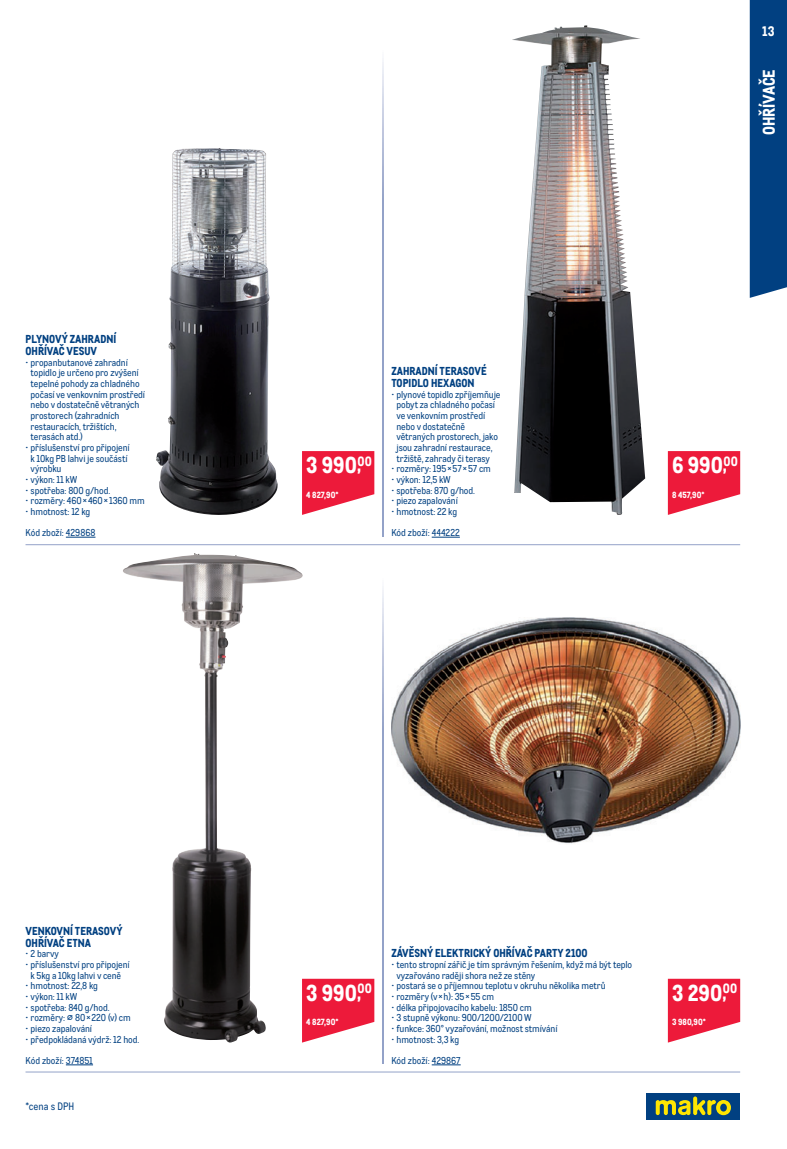
<style>
.page{position:relative;width:787px;height:1149px;background:#fff}
.page>*{position:absolute;margin:0;border:0;box-sizing:border-box;transform-origin:0 0}
.t1{font:800 22.5px "CA Metro";color:#fff}
.t2{font:800 16.5px "CA Metro";color:#fff}
.t3{font:800 13.5px "CA Metro";color:#fff}
.t4{font:800 11.25px/12px "CA Metro";color:#014081}
.t5{font:10.5px "CA Metro";color:#014081}
.t6{font:9.75px/10.6px "CA Metro";letter-spacing:-.01em;color:#014081}
.t7{font:800 8.7px "CA Metro";color:#fff}
.s1{font-size:18px}
</style>
<div class="page">
<img style="left:391px;top:617px;width:349px;height:227px">
<img style="left:512px;top:26px;width:133px;height:488px">
<img style="left:156px;top:148px;width:122px;height:366px">
<img style="left:123px;top:555px;width:179px;height:487px">
<svg style="left:302px;top:451px;width:72px;height:63px;background:#ef3c57"></svg>
<svg style="left:668px;top:451px;width:72px;height:63px;background:#ef3c57"></svg>
<svg style="left:302px;top:978px;width:72px;height:64px;background:#ef3f5a"></svg>
<svg style="left:668px;top:978px;width:72px;height:64px;background:#ef3f5a"></svg>
<div style="left:646px;top:1092px;width:94px;height:27px;background:#014081"></div>
<svg style="left:655px;top:1096px;width:76px;height:18px"></svg>
<svg style="left:749px;top:0;width:38px;height:298px;background:#0f4b88"></svg>
<hr style="left:26px;top:1071px;width:714px;height:1px;background:#93a2c8">
<svg style="left:382px;top:588px;width:1px;height:475px"></svg>
<svg style="left:382px;top:60px;width:1px;height:476px"></svg>
<hr style="left:26px;top:544px;width:714px;height:1px;background:#93a2c8">
<svg style="left:66px;top:536px;width:29px;height:1px"></svg>
<svg style="left:432px;top:536px;width:28px;height:1px"></svg>
<svg style="left:66px;top:1064px;width:27px;height:1px"></svg>
<svg style="left:432px;top:1064px;width:28px;height:1px"></svg>
<p class="t4" style="left:26px;top:334px;width:92px">PLYNOVÝ ZAHRADNÍ<br>OHŘÍVAČ VESUV</p>
<p class="t6" style="left:31px;top:358px;width:116px;text-indent:-5px">• propanbutanové zahradní topidlo je určeno pro zvýšení tepelné pohody za chladného počasí ve venkovním prostředí nebo v dostatečně větraných prostorech (zahradních restauracích, tržištích, terasách atd.)</p>
<p class="t6" style="left:31px;top:443px;width:101px;text-indent:-5px">• příslušenství pro připojení k 10kg PB lahvi je součástí výrobku</p>
<p class="t6" style="left:26px;top:475px;width:53px">• výkon: 11 kW</p>
<p class="t6" style="left:26px;top:485px;width:86px">• spotřeba: 800 g/hod.</p>
<p class="t6" style="left:26px;top:496px;width:121px">• rozměry: 460 × 460 × 1360 mm</p>
<p class="t6" style="left:26px;top:507px;width:66px">• hmotnost: 12 kg</p>
<h1 class="t1" style="left:306px;top:457px;width:67px">3 990<span class="s1">,</span><sup>00</sup></h1>
<p class="t7" style="left:306px;top:491px;width:34px">4 827,90 *</p>
<p class="t4" style="left:391px;top:366px;width:97px">ZAHRADNÍ TERASOVÉ<br>TOPIDLO HEXAGON</p>
<p class="t6" style="left:396px;top:390px;width:106px;text-indent:-5px">• plynové topidlo zpříjemňuje pobyt za chladného počasí ve venkovním prostředí nebo v dostatečně větraných prostorech, jako jsou zahradní restaurace, tržiště, zahrady či terasy</p>
<p class="t6" style="left:391px;top:464px;width:101px">• rozměry: 195 × 57 × 57 cm</p>
<p class="t6" style="left:391px;top:475px;width:61px">• výkon: 12,5 kW</p>
<p class="t6" style="left:391px;top:485px;width:85px">• spotřeba: 870 g/hod.</p>
<p class="t6" style="left:391px;top:496px;width:68px">• piezo zapalování</p>
<p class="t6" style="left:391px;top:507px;width:67px">• hmotnost: 22 kg</p>
<p class="t6" style="left:26px;top:528px;width:71px">Kód zboží: 429868</p>
<p class="t6" style="left:391px;top:528px;width:70px">Kód zboží: 444222</p>
<h3 class="t3" style="left:762px;top:27px;width:14px">13</h3>
<h2 class="t2" style="left:763px;top:135px;width:67px;rotate:-90deg">OHŘÍVAČE</h2>
<h1 class="t1" style="left:672px;top:457px;width:67px">6 990<span class="s1">,</span><sup>00</sup></h1>
<p class="t7" style="left:672px;top:491px;width:34px">8 457,90 *</p>
<p class="t4" style="left:26px;top:925px;width:99px">VENKOVNÍ TERASOVÝ<br>OHŘÍVAČ ETNA</p>
<p class="t6" style="left:26px;top:949px;width:35px">• 2 barvy</p>
<p class="t6" style="left:26px;top:959px;width:106px;text-align:center">• příslušenství pro připojení k 5kg a 10kg lahvi v ceně</p>
<p class="t6" style="left:26px;top:981px;width:74px">• hmotnost: 22,8 kg</p>
<p class="t6" style="left:26px;top:991px;width:53px">• výkon: 11 kW</p>
<p class="t6" style="left:26px;top:1002px;width:86px">• spotřeba: 840 g/hod.</p>
<p class="t6" style="left:26px;top:1013px;width:107px">• rozměry: ⌀ 80 × 220 (v) cm</p>
<p class="t6" style="left:26px;top:1023px;width:68px">• piezo zapalování</p>
<p class="t6" style="left:26px;top:1034px;width:115px">• předpokládaná výdrž: 12 hod.</p>
<h1 class="t1" style="left:306px;top:984px;width:67px">3 990<span class="s1">,</span><sup>00</sup></h1>
<p class="t7" style="left:306px;top:1018px;width:34px">4 827,90 *</p>
<p class="t4" style="left:391px;top:948px;width:198px">ZÁVĚSNÝ ELEKTRICKÝ OHŘÍVAČ PARTY 2100</p>
<p class="t6" style="left:396px;top:959px;width:237px;text-indent:-5px">• tento stropní zářič je tím správným řešením, když má být teplo vyzařováno raději shora než ze stěny</p>
<p class="t6" style="left:391px;top:981px;width:216px">• postará se o příjemnou teplotu v okruhu několika metrů</p>
<p class="t6" style="left:391px;top:991px;width:104px">• rozměry (v × h): 35 × 55 cm</p>
<p class="t6" style="left:391px;top:1002px;width:142px">• délka připojovacího kabelu: 1850 cm</p>
<p class="t6" style="left:391px;top:1013px;width:142px">• 3 stupně výkonu: 900/1200/2100 W</p>
<p class="t6" style="left:391px;top:1023px;width:168px">• funkce: 360° vyzařování, možnost stmívání</p>
<p class="t6" style="left:391px;top:1034px;width:69px">• hmotnost: 3,3 kg</p>
<p class="t6" style="left:26px;top:1055px;width:69px">Kód zboží: 374851</p>
<p class="t6" style="left:391px;top:1055px;width:71px">Kód zboží: 429867</p>
<p class="t5" style="left:26px;top:1102px;width:50px">*cena s DPH</p>
<h1 class="t1" style="left:672px;top:984px;width:67px">3 290<span class="s1">,</span><sup>00</sup></h1>
<p class="t7" style="left:672px;top:1018px;width:35px">3 980,90 *</p>
</div>
